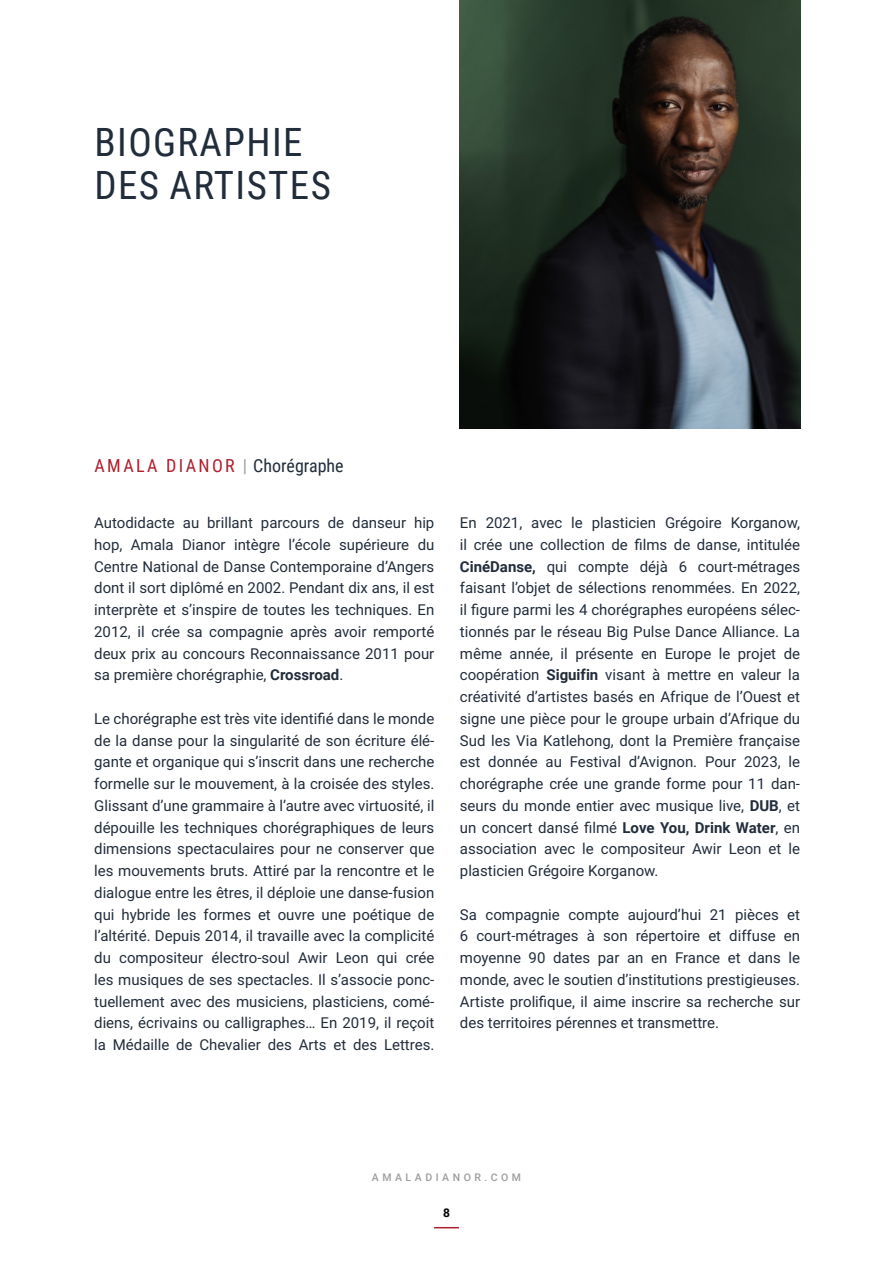
<style>
.page{position:relative;width:893px;height:1263px;background:#fff}
.page>*{position:absolute;margin:0;border:0;box-sizing:border-box;transform-origin:0 0}
.t1{font:39px/43.5px "Roboto Condensed";letter-spacing:.035em;color:#222d3b}
.t2{font:18px "Roboto Condensed";color:#ac1f2d}
.t3{font:15px/21.8px "Roboto";color:#222d3b;text-align:justify}
.t4{font:700 12px "Roboto";color:#000}
.t5{font:500 10.5px "Roboto";letter-spacing:.335em;color:#9d9d9c}
.s1{color:#9d9d9c}
.s2{color:#222d3b}
.s3{font-weight:700}
</style>
<div class="page">
<img style="left:460px;top:0;width:340px;height:428px">
<svg style="left:434px;top:1227px;width:25px;height:1px"></svg>
<h1 class="t1" style="left:95px;top:119px;width:238px">BIOGRAPHIE<br>DES ARTISTES</h1>
<p class="t2" style="left:95px;top:453px;width:251px">AMALA DIANOR <span class="s1">|</span> <span class="s2">Chorégraphe</span></p>
<p class="t3" style="left:94px;top:511px;width:342px">Autodidacte au brillant parcours de danseur hip hop, Amala Dianor intègre l’école supérieure du Centre National de Danse Contemporaine d’Angers dont il sort diplômé en 2002. Pendant dix ans, il est interprète et s’inspire de toutes les techniques. En 2012, il crée sa compagnie après avoir remporté deux prix au concours Reconnaissance 2011 pour sa première chorégraphie, <span class="s3">Crossroad</span>.</p>
<p class="t3" style="left:94px;top:707px;width:342px">Le chorégraphe est très vite identifié dans le monde de la danse pour la singularité de son écriture élé&shy;gante et organique qui s’inscrit dans une recherche formelle sur le mouvement, à la croisée des styles.<br>Glissant dʼune grammaire à l’autre avec virtuosité, il dépouille les techniques chorégraphiques de leurs dimensions spectaculaires pour ne conserver que les mouvements bruts. Attiré par la rencontre et le dialogue entre les êtres, il déploie une danse-fusion qui hybride les formes et ouvre une poétique de l’altérité. Depuis 2014, il travaille avec la complicité du compositeur électro-soul Awir Leon qui crée les musiques de ses spectacles. Il s’associe ponc&shy;tuellement avec des musiciens, plasticiens, comé&shy;diens, écrivains ou calligraphes… En 2019, il reçoit la Médaille de Chevalier des Arts et des Lettres.</p>
<p class="t3" style="left:460px;top:511px;width:342px">En 2021, avec le plasticien Grégoire Korganow, il crée une collection de films de danse, intitulée <span class="s3">CinéDanse,</span> qui compte déjà 6 court-métrages faisant l’objet de sélections renommées. En 2022, il figure parmi les 4 chorégraphes européens sélec&shy;tionnés par le réseau Big Pulse Dance Alliance. La même année, il présente en Europe le projet de coopération <span class="s3">Siguifin</span> visant à mettre en valeur la créativité d’artistes basés en Afrique de l’Ouest et signe une pièce pour le groupe urbain d’Afrique du Sud les Via Katlehong, dont la Première française est donnée au Festival d’Avignon. Pour 2023, le chorégraphe crée une grande forme pour 11 dan&shy;seurs du monde entier avec musique live, <span class="s3">DUB</span>, et un concert dansé filmé <span class="s3">Love You, Drink Water</span>, en association avec le compositeur Awir Leon et le plasticien Grégoire Korganow.</p>
<p class="t3" style="left:460px;top:903px;width:342px">Sa compagnie compte aujourd’hui 21 pièces et 6 court-métrages à son répertoire et diffuse en moyenne 90 dates par an en France et dans le monde, avec le soutien d’institutions prestigieuses.<br>Artiste prolifique, il aime inscrire sa recherche sur des territoires pérennes et transmettre.</p>
<p class="t5" style="left:372px;top:1169px;width:151px">AMALADIANOR.COM</p>
<p class="t4" style="left:443px;top:1204px;width:8px">8</p>
</div>
